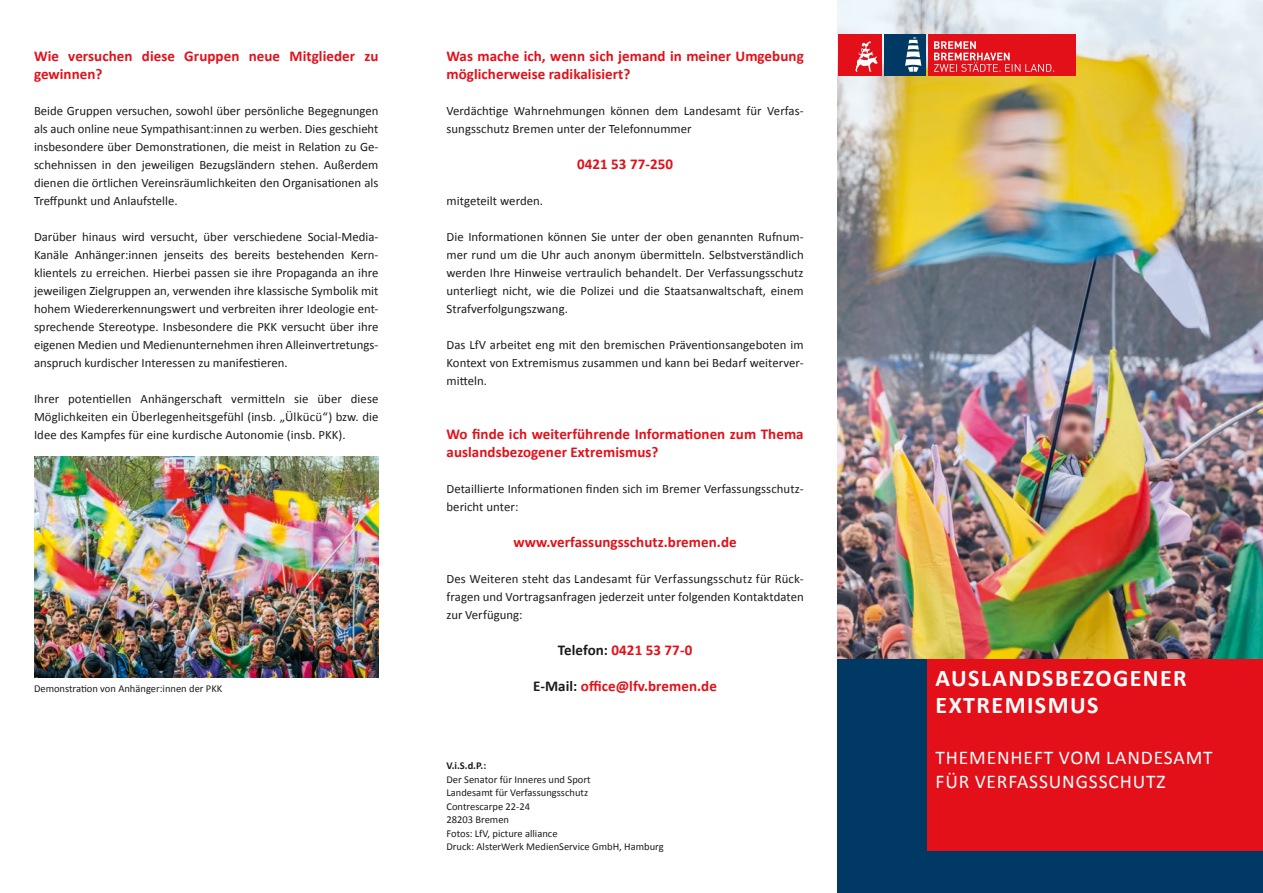
<style>
.page{position:relative;width:1263px;height:893px;background:#fff}
.page>*{position:absolute;margin:0;border:0;box-sizing:border-box;transform-origin:0 0}
.t1{font:700 24px/27px "Calibri";letter-spacing:.06em;color:#fff}
.t2{font:19.5px/24px "Calibri";letter-spacing:.045em;color:#fff}
.t3{font:700 15px/18px "Calibri";letter-spacing:.005em;color:#e31019}
.t4{font:12.75px/18px "Calibri";letter-spacing:.005em;color:#1c1c1b;text-align:justify}
.t5{font:10.5px/13.5px "Calibri";color:#1c1c1b}
.t6{font:700 10.5px "Calibri";color:#1c1c1b}
.s1{color:#1c1c1b}
</style>
<div class="page">
<img style="left:838px;top:0;width:425px;height:659px">
<div style="left:884px;top:34px;width:41px;height:42px;background:#003963"></div>
<svg style="left:905px;top:37px;width:16px;height:35px"></svg>
<div style="left:838px;top:34px;width:43px;height:42px;background:#e31019"></div>
<svg style="left:855px;top:41px;width:22px;height:31px"></svg>
<div style="left:928px;top:34px;width:147px;height:42px;background:#e31019"></div>
<svg style="left:934px;top:41px;width:120px;height:31px"></svg>
<div style="left:838px;top:659px;width:425px;height:234px;background:#003963"></div>
<img style="left:34px;top:457px;width:344px;height:221px">
<div style="left:927px;top:659px;width:336px;height:191px;background:#e31019"></div>
<p class="t3" style="left:34px;top:47px;width:346px">Wie versuchen diese Gruppen neue Mitglieder zu gewinnen?</p>
<p class="t4" style="left:34px;top:101px;width:346px">Beide Gruppen versuchen, sowohl über persönliche Begegnungen als auch online neue Sympathisant:innen zu werben. Dies geschieht insbesondere über Demonstrationen, die meist in Relation zu Ge&shy;schehnissen in den jeweiligen Bezugsländern stehen. Außerdem dienen die örtlichen Vereinsräumlichkeiten den Organisationen als Treffpunkt und Anlaufstelle.</p>
<p class="t4" style="left:34px;top:227px;width:346px">Darüber hinaus wird versucht, über verschiedene Social-Media-Kanäle Anhänger:innen jenseits des bereits bestehenden Kern&shy;klientels zu erreichen. Hierbei passen sie ihre Propaganda an ihre jeweiligen Zielgruppen an, verwenden ihre klassische Symbolik mit hohem Wiedererkennungswert und verbreiten ihrer Ideologie ent&shy;sprechende Stereotype. Insbesondere die PKK versucht über ihre eigenen Medien und Medienunternehmen ihren Alleinvertretungs&shy;anspruch kurdischer Interessen zu manifestieren.</p>
<p class="t4" style="left:34px;top:389px;width:346px">Ihrer potentiellen Anhängerschaft vermitteln sie über diese Möglichkeiten ein Überlegenheitsgefühl (insb. „Ülkücü“) bzw. die Idee des Kampfes für eine kurdische Autonomie (insb. PKK).</p>
<p class="t5" style="left:34px;top:682px;width:190px">Demonstration von Anhänger:innen der PKK</p>
<p class="t3" style="left:446px;top:47px;width:359px">Was mache ich, wenn sich jemand in meiner Umgebung möglicherweise radikalisiert?</p>
<p class="t4" style="left:446px;top:101px;width:359px">Verdächtige Wahrnehmungen können dem Landesamt für Verfas&shy;sungsschutz Bremen unter der Telefonnummer</p>
<p class="t3" style="left:577px;top:155px;width:98px">0421 53 77-250</p>
<p class="t4" style="left:446px;top:191px;width:98px">mitgeteilt werden.</p>
<p class="t4" style="left:446px;top:227px;width:359px">Die Informationen können Sie unter der oben genannten Rufnum&shy;mer rund um die Uhr auch anonym übermitteln. Selbstverständlich werden Ihre Hinweise vertraulich behandelt. Der Verfassungsschutz unterliegt nicht, wie die Polizei und die Staatsanwaltschaft, einem Strafverfolgungszwang.</p>
<p class="t4" style="left:446px;top:335px;width:359px">Das LfV arbeitet eng mit den bremischen Präventionsangeboten im Kontext von Extremismus zusammen und kann bei Bedarf weiterver&shy;mitteln.</p>
<p class="t3" style="left:446px;top:425px;width:359px">Wo finde ich weiterführende Informationen zum Thema auslandsbezogener Extremismus?</p>
<p class="t4" style="left:446px;top:479px;width:359px">Detaillierte Informationen finden sich im Bremer Verfassungsschutz&shy;bericht unter:</p>
<p class="t3" style="left:513px;top:533px;width:225px">www.verfassungsschutz.bremen.de</p>
<p class="t4" style="left:446px;top:569px;width:359px">Des Weiteren steht das Landesamt für Verfassungsschutz für Rück&shy;fragen und Vortragsanfragen jederzeit unter folgenden Kontaktdaten zur Verfügung:</p>
<p class="t3" style="left:558px;top:641px;width:136px"><span class="s1">Telefon:</span> 0421 53 77-0</p>
<p class="t3" style="left:533px;top:677px;width:185px"><span class="s1">E-Mail:</span> office@lfv.bremen.de</p>
<p class="t6" style="left:446px;top:759px;width:41px">V.i.S.d.P.:</p>
<p class="t5" style="left:446px;top:773px;width:219px">Der Senator für Inneres und Sport<br>Landesamt für Verfassungsschutz<br>Contrescarpe 22-24<br>28203 Bremen<br>Fotos: LfV, picture alliance<br>Druck: AlsterWerk MedienService GmbH, Hamburg</p>
<h1 class="t1" style="left:935px;top:664px;width:253px">AUSLANDSBEZOGENER<br>EXTREMISMUS</h1>
<h2 class="t2" style="left:935px;top:745px;width:279px">THEMENHEFT VOM LANDESAMT<br>FÜR VERFASSUNGSSCHUTZ</h2>
</div>
